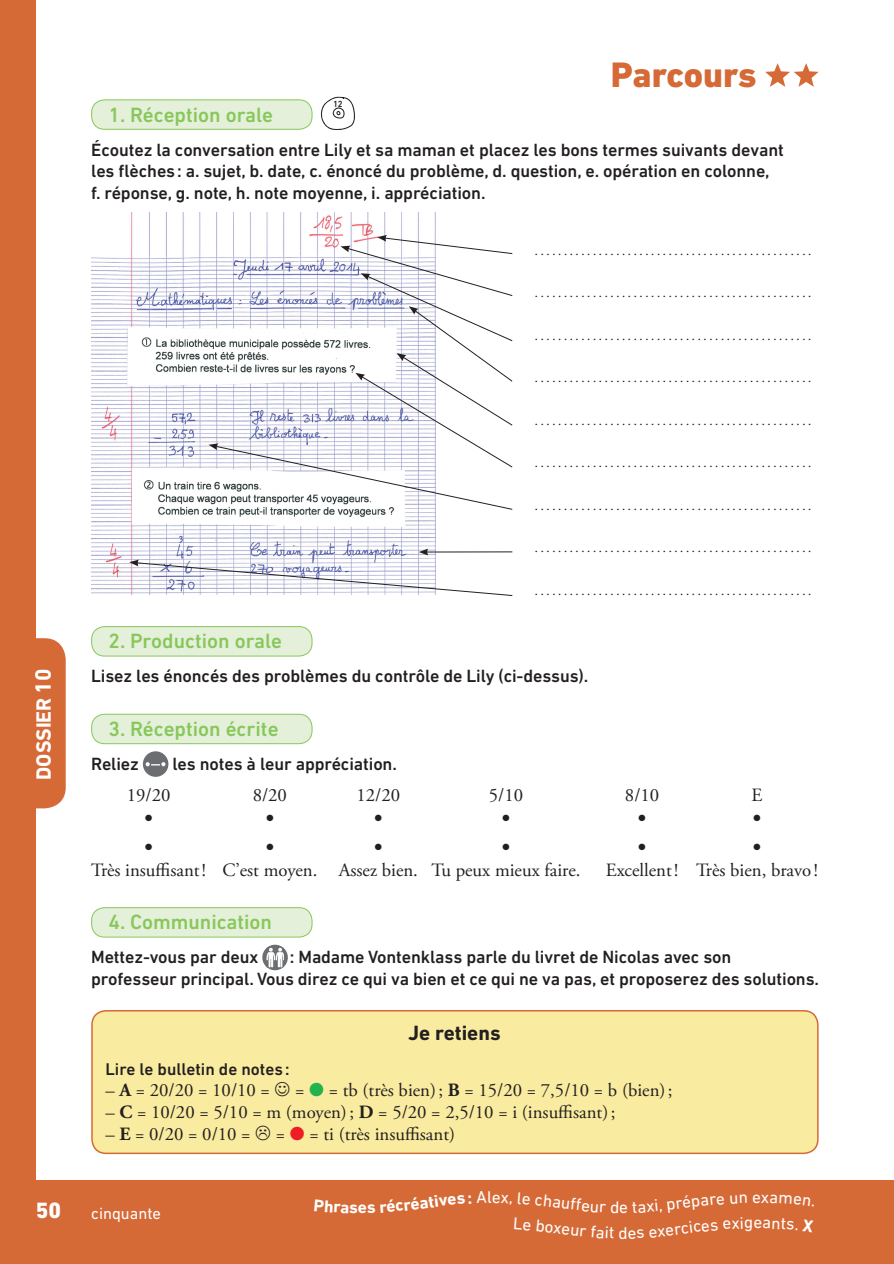
<style>
.page{position:relative;width:894px;height:1264px;background:#fff}
.page>*{position:absolute;margin:0;border:0;box-sizing:border-box;transform-origin:0 0}
.t1{font:800 36px "DIN Next LT Pro";letter-spacing:-.01em;color:#d56a37}
.t2{font:800 22.5px "DIN Next LT Pro";color:#fff}
.t3{font:500 21px "DIN Next LT Pro";color:#88c75a}
.t4{font:700 21px "DIN Next LT Pro";color:#fff}
.t5{font:700 21px "DIN Next LT Pro";color:#231f20}
.t6{font:300 18.75px "Futura Std";color:#231f20}
.t7{font:18.75px "Adobe Garamond Pro";color:#231f20}
.t8{font:500 18px/21.8px "DIN Next LT Pro";letter-spacing:-.005em;color:#231f20}
.t9{font:500 17.25px "DIN Next LT Pro";color:#231f20}
.t10{font:17.25px "DIN Next LT Pro";color:#fff}
.t11{font:700 17.25px "DIN Next LT Pro";color:#fff}
.t12{font:16.5px "DIN Next LT Pro";color:#fff}
.t13{font:9px "Zapf Dingbats";color:#231f20}
.t14{font:500 9px "DIN Next LT Pro";color:#231f20}
.s1{font-size:22.5px}
.s2{font-weight:700}
.s3{color:#23b24b}
.s4{color:#ee1d23}
</style>
<div class="page">
<div style="left:0;top:1180px;width:894px;height:83px;background:#d56a37"></div>
<div style="left:0;top:0;width:36px;height:1263px;background:#d56a37"></div>
<svg style="left:36px;top:638px;width:30px;height:170px;background:#d6703f"></svg>
<svg style="left:765px;top:63px;width:53px;height:24px"></svg>
<div style="left:92px;top:100px;width:220px;height:29px;background:#e4f0da;border-radius:13px"></div>
<div style="left:91px;top:99px;width:221px;height:31px;border:1px solid #88c75a;border-radius:13px"></div>
<img style="left:91px;top:212px;width:344px;height:382px">
<div style="left:92px;top:626px;width:220px;height:30px;background:#e4f0da;border-radius:13px"></div>
<div style="left:91px;top:626px;width:221px;height:30px;border:1px solid #88c75a;border-radius:13px"></div>
<div style="left:92px;top:714px;width:220px;height:29px;background:#e4f0da;border-radius:13px"></div>
<div style="left:91px;top:714px;width:221px;height:30px;border:1px solid #88c75a;border-radius:13px"></div>
<div style="left:143px;top:751px;width:25px;height:25px;background:#6c6d70;border-radius:50%"></div>
<svg style="left:146px;top:762px;width:19px;height:4px"></svg>
<div style="left:92px;top:907px;width:220px;height:30px;background:#e4f0da;border-radius:13px"></div>
<div style="left:91px;top:907px;width:221px;height:30px;border:1px solid #88c75a;border-radius:13px"></div>
<svg style="left:262px;top:944px;width:26px;height:26px"></svg>
<img style="left:266px;top:947px;width:18px;height:20px">
<svg style="left:321px;top:97px;width:34px;height:33px"></svg>
<div style="left:92px;top:1010px;width:726px;height:143px;background:#f9eb9f;border-radius:14px"></div>
<div style="left:91px;top:1010px;width:727px;height:144px;border:2px solid #d56a37;border-radius:14px"></div>
<svg style="left:129px;top:548px;width:384px;height:48px"></svg>
<svg style="left:208px;top:235px;width:305px;height:275px"></svg>
<p class="t4" style="left:31px;top:779px;width:112px;rotate:-90deg">dossier <span class="s1">10</span></p>
<p class="t2" style="left:36px;top:1197px;width:27px">50</p>
<p class="t1" style="left:611px;top:53px;width:147px">Parcours</p>
<p class="t14" style="left:333px;top:98px;width:11px">12</p>
<p class="t3" style="left:109px;top:102px;width:166px">1. Réception orale</p>
<p class="t8" style="left:91px;top:139px;width:694px">Écoutez la conversation entre Lily et sa maman et placez les bons termes suivants devant les flèches: a. sujet, b. date, c. énoncé du problème, d. question, e. opération en colonne,<br>f. réponse, g. note, h. note moyenne, i. appréciation.</p>
<p class="t6" style="left:533px;top:236px;width:281px">................................................</p>
<p class="t6" style="left:533px;top:279px;width:281px">................................................</p>
<p class="t6" style="left:533px;top:321px;width:281px">................................................</p>
<p class="t6" style="left:533px;top:364px;width:281px">................................................</p>
<p class="t6" style="left:533px;top:406px;width:281px">................................................</p>
<p class="t6" style="left:533px;top:449px;width:281px">................................................</p>
<p class="t6" style="left:533px;top:491px;width:281px">................................................</p>
<p class="t6" style="left:533px;top:534px;width:281px">................................................</p>
<p class="t6" style="left:533px;top:576px;width:281px">................................................</p>
<p class="t3" style="left:109px;top:629px;width:175px">2. Production orale</p>
<p class="t8" style="left:91px;top:665px;width:498px">Lisez les énoncés des problèmes du contrôle de Lily (ci-dessus).</p>
<p class="t3" style="left:109px;top:716px;width:171px">3. Réception écrite</p>
<p class="t8" style="left:91px;top:753px;width:49px">Reliez</p>
<p class="t8" style="left:172px;top:753px;width:226px">les notes à leur appréciation.</p>
<p class="t7" style="left:127px;top:783px;width:45px">19/20</p>
<p class="t7" style="left:253px;top:783px;width:36px">8/20</p>
<p class="t7" style="left:356px;top:783px;width:45px">12/20</p>
<p class="t7" style="left:489px;top:783px;width:36px">5/10</p>
<p class="t7" style="left:625px;top:783px;width:36px">8/10</p>
<p class="t7" style="left:751px;top:783px;width:12px">E</p>
<p class="t13" style="left:145px;top:813px;width:9px">●</p>
<p class="t13" style="left:266px;top:813px;width:9px">●</p>
<p class="t13" style="left:375px;top:813px;width:9px">●</p>
<p class="t13" style="left:502px;top:813px;width:9px">●</p>
<p class="t13" style="left:638px;top:813px;width:9px">●</p>
<p class="t13" style="left:753px;top:813px;width:9px">●</p>
<p class="t13" style="left:145px;top:842px;width:9px">●</p>
<p class="t13" style="left:266px;top:842px;width:9px">●</p>
<p class="t13" style="left:375px;top:842px;width:9px">●</p>
<p class="t13" style="left:502px;top:842px;width:9px">●</p>
<p class="t13" style="left:638px;top:842px;width:9px">●</p>
<p class="t13" style="left:753px;top:842px;width:9px">●</p>
<p class="t7" style="left:91px;top:858px;width:491px">Très insuffisant! C’est moyen. Assez bien. Tu peux mieux faire.</p>
<p class="t7" style="left:606px;top:858px;width:213px">Excellent! Très bien, bravo !</p>
<p class="t3" style="left:109px;top:910px;width:165px">4. Communication</p>
<p class="t8" style="left:91px;top:946px;width:169px">Mettez-vous par deux</p>
<p class="t8" style="left:91px;top:946px;width:729px;line-height:21px;text-indent:199px">: Madame Vontenklass parle du livret de Nicolas avec son professeur principal. Vous direz ce qui va bien et ce qui ne va pas, et proposerez des solutions.</p>
<p class="t5" style="left:408px;top:1020px;width:94px">Je retiens</p>
<p class="t9" style="left:105px;top:1058px;width:186px">Lire le bulletin de notes :</p>
<p class="t7" style="left:105px;top:1079px;width:166px">– <span class="s2">A</span> = 20/20 = 10/10 =</p>
<p class="t7" style="left:295px;top:1079px;width:379px">= <span class="s3">●</span> = tb (très bien); <span class="s2">B</span> = 15/20 = 7,5/10 = b (bien);</p>
<p class="t7" style="left:105px;top:1100px;width:511px">– <span class="s2">C</span> = 10/20 = 5/10 = m (moyen); <span class="s2">D</span> = 5/20 = 2,5/10 = i (insuffisant);</p>
<p class="t7" style="left:105px;top:1122px;width:147px">– <span class="s2">E</span> = 0/20 = 0/10 =</p>
<p class="t7" style="left:276px;top:1122px;width:181px">= <span class="s4">●</span> = ti (très insuffisant)</p>
<p class="t12" style="left:91px;top:1203px;width:71px">cinquante</p>
<p class="t11" style="left:358px;top:1197px;width:11px">e</p>
<p class="t11" style="left:409px;top:1193px;width:39px;rotate:-7deg">éativ</p>
<p class="t10" style="left:487px;top:1186px;width:6px">l</p>
<p class="t10" style="left:619px;top:1197px;width:10px">e</p>
<p class="t10" style="left:665px;top:1194px;width:36px;rotate:-7deg">prép</p>
<p class="t10" style="left:752px;top:1186px;width:10px">e</p>
<p class="t10" style="left:618px;top:1222px;width:11px">d</p>
<p class="t10" style="left:664px;top:1220px;width:38px;rotate:-7deg">ercic</p>
<p class="t10" style="left:744px;top:1212px;width:20px">ge</p>
</div>
